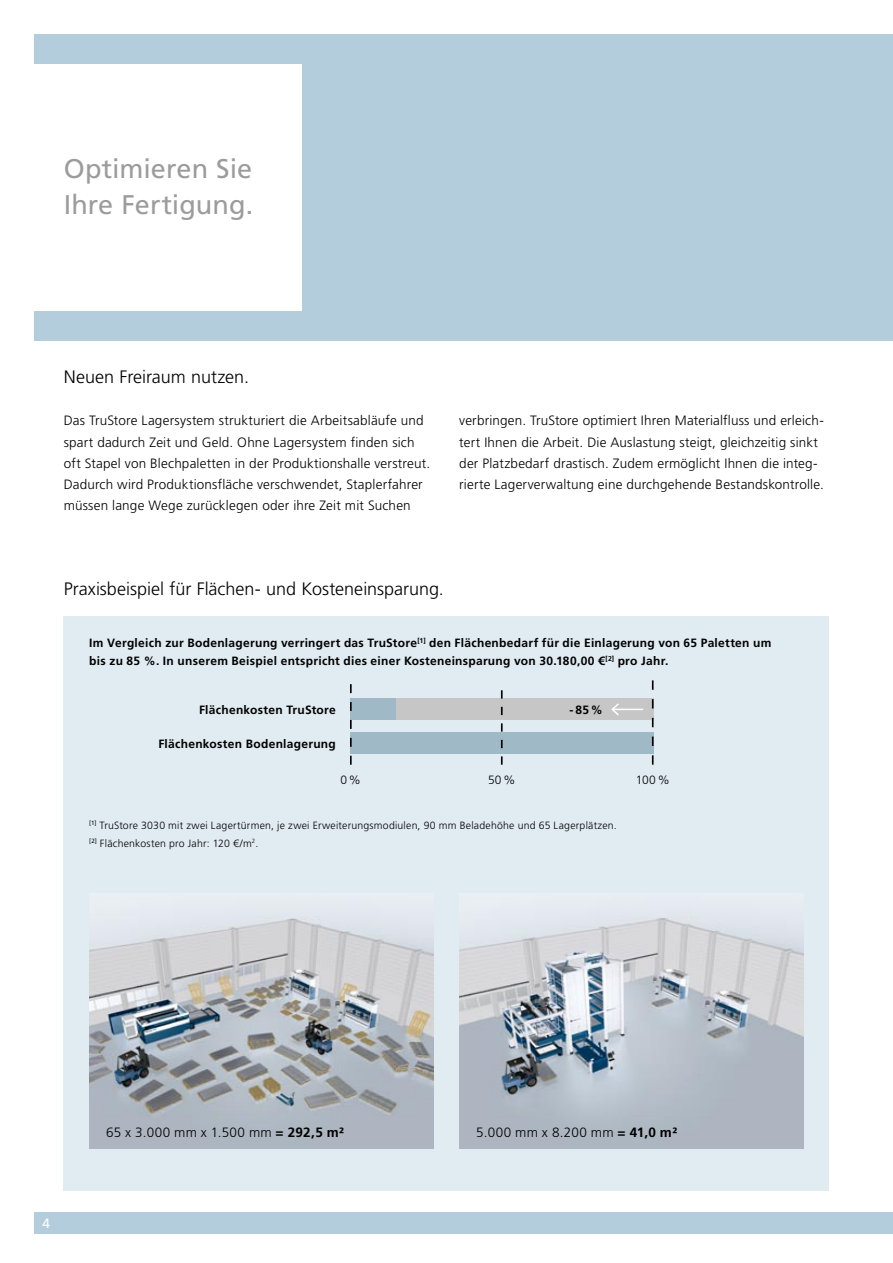
<style>
.page{position:relative;width:893px;height:1263px;background:#fff}
.page>*{position:absolute;margin:0;border:0;box-sizing:border-box;transform-origin:0 0}
.t1{font:27px/36.2px "Frutiger LT Pro";color:#9c9c9c}
.t2{font:300 18px "Frutiger LT Pro";color:#000}
.t3{font:300 13.5px/21.3px "Frutiger LT Pro";letter-spacing:.015em;color:#000}
.t4{font:13.5px "Frutiger LT Pro";color:#fff}
.t5{font:700 12px/18px "Frutiger LT Pro";letter-spacing:.025em;color:#000}
.t6{font:300 12px "Frutiger LT Pro";color:#000}
.t7{font:300 10.5px/18px "Frutiger LT Pro";letter-spacing:.02em;color:#000}
.s1{font-weight:700}
</style>
<div class="page">
<div style="left:34px;top:1212px;width:859px;height:21px;background:#b3cddc"></div>
<div style="left:34px;top:34px;width:859px;height:306px;background:#b3cddc"></div>
<div style="left:64px;top:617px;width:765px;height:574px;background:#e1ebf2"></div>
<div style="left:350px;top:733px;width:303px;height:21px;background:#9fb9c7"></div>
<div style="left:350px;top:699px;width:46px;height:21px;background:#9fb9c7"></div>
<div style="left:396px;top:699px;width:257px;height:21px;background:#c6c6c6"></div>
<div style="left:0;top:64px;width:302px;height:246px;background:#fff"></div>
<img style="left:89px;top:918px;width:345px;height:230px">
<img style="left:459px;top:917px;width:345px;height:231px">
<hr style="left:612px;top:709px;width:31px;height:1px;background:#fff">
<svg style="left:611px;top:703px;width:9px;height:13px"></svg>
<svg style="left:350px;top:684px;width:2px;height:81px"></svg>
<svg style="left:501px;top:690px;width:2px;height:75px"></svg>
<svg style="left:652px;top:680px;width:2px;height:85px"></svg>
<h1 class="t1" style="left:64px;top:150px;width:191px">Optimieren Sie<br>Ihre Fertigung.</h1>
<h2 class="t2" style="left:64px;top:366px;width:187px">Neuen Freiraum nutzen.</h2>
<p class="t3" style="left:64px;top:410px;width:368px">Das TruStore Lagersystem strukturiert die Arbeitsabläufe und spart dadurch Zeit und Geld. Ohne Lagersystem finden sich oft Stapel von Blechpaletten in der Produktionshalle verstreut.<br>Dadurch wird Produktionsfläche verschwendet, Staplerfahrer müssen lange Wege zurücklegen oder ihre Zeit mit Suchen</p>
<p class="t3" style="left:459px;top:410px;width:366px">verbringen. TruStore optimiert Ihren Materialfluss und erleich&shy;tert Ihnen die Arbeit. Die Auslastung steigt, gleichzeitig sinkt der Platzbedarf drastisch. Zudem ermöglicht Ihnen die integ&shy;rierte Lagerverwaltung eine durchgehende Bestandskontrolle.</p>
<h2 class="t2" style="left:64px;top:579px;width:382px">Praxisbeispiel für Flächen- und Kosteneinsparung.</h2>
<p class="t5" style="left:89px;top:634px;width:684px">Im Vergleich zur Bodenlagerung verringert das TruStore<sup>[1]</sup> den Flächenbedarf für die Einlagerung von 65 Paletten um bis zu 85 %. In unserem Beispiel entspricht dies einer Kosteneinsparung von 30.180,00 €<sup>[2]</sup> pro Jahr.</p>
<p class="t5" style="left:199px;top:701px;width:138px">Flächenkosten TruStore</p>
<p class="t5" style="left:570px;top:701px;width:35px">-85%</p>
<p class="t5" style="left:158px;top:735px;width:179px">Flächenkosten Bodenlagerung</p>
<p class="t6" style="left:341px;top:773px;width:22px">0%</p>
<p class="t6" style="left:488px;top:773px;width:29px">50%</p>
<p class="t6" style="left:636px;top:773px;width:36px">100%</p>
<p class="t7" style="left:89px;top:816px;width:529px"><sup>[1]</sup> TruStore 3030 mit zwei Lagertürmen, je zwei Erweiterungsmodiulen, 90 mm Beladehöhe und 65 Lagerplätzen. <sup>[2]</sup> Flächenkosten pro Jahr: 120 €/m<sup>2</sup>.</p>
<p class="t4" style="left:43px;top:1215px;width:9px">4</p>
<p class="t3" style="left:106px;top:1122px;width:239px">65 x 3.000 mm x 1.500 mm <span class="s1">= 292,5 m²</span></p>
<p class="t3" style="left:476px;top:1122px;width:202px">5.000 mm x 8.200 mm <span class="s1">= 41,0 m²</span></p>
</div>
